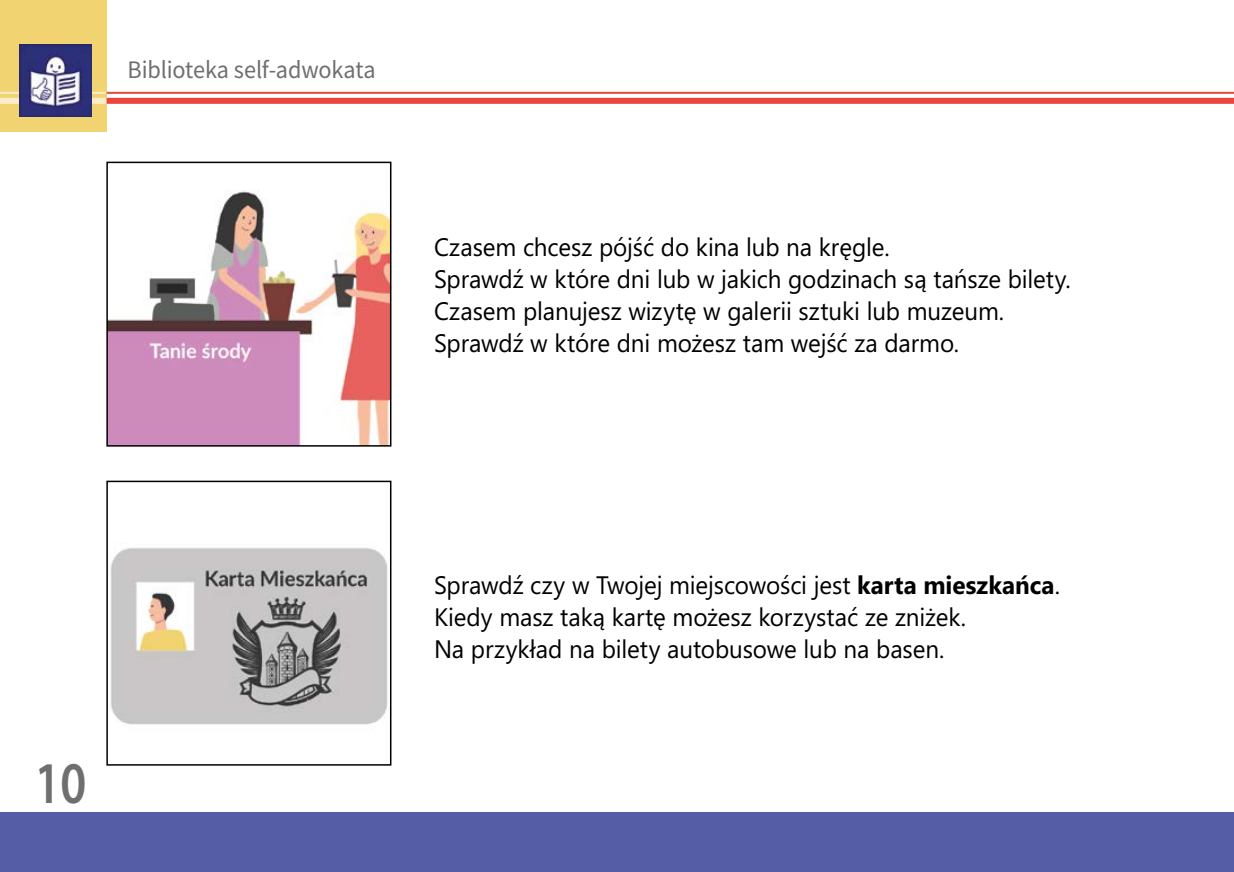
<style>
.page{position:relative;width:1234px;height:872px;background:#fff}
.page>*{position:absolute;margin:0;border:0;box-sizing:border-box;transform-origin:0 0}
.t1{font:59.4px "Myriad Variable Concept";color:#706f6f;scale:.81 1}
.tekst_ETR{font:25.2px "Microsoft Phags Pa";letter-spacing:-.005em;color:#000;scale:.96 1}
.t2{font:25.2px "Source Sans Variable";letter-spacing:-.005em;color:#706f6f;scale:.96 1}
.s1{font-weight:700}
</style>
<div class="page">
<div style="left:0;top:0;width:106px;height:132px;background:#f2d372"></div>
<div style="left:0;top:812px;width:1233px;height:60px;background:#565da7"></div>
<hr style="left:106px;top:92px;width:1127px;height:2px;background:#e9453e">
<div style="left:106px;top:98px;width:1127px;height:6px;background:#e9453e"></div>
<hr style="left:0;top:92px;width:106px;height:2px;background:#faedcb">
<div style="left:0;top:98px;width:106px;height:6px;background:#faedcb"></div>
<img style="left:19px;top:45px;width:72px;height:72px">
<img style="left:110px;top:547px;width:278px;height:178px">
<div style="left:106px;top:480px;width:285px;height:285px;border:2px solid #000"></div>
<img style="left:109px;top:190px;width:279px;height:253px">
<div style="left:106px;top:162px;width:285px;height:284px;border:2px solid #000"></div>
<p class="t2" style="left:128px;top:55px;width:260px">Biblioteka self-adwokata</p>
<p class="tekst_ETR" style="left:434px;top:230px;width:476px">Czasem chcesz pójść do kina lub na kręgle.</p>
<p class="tekst_ETR" style="left:434px;top:262px;width:664px">Sprawdź w które dni lub w jakich godzinach są tańsze bilety.</p>
<p class="tekst_ETR" style="left:434px;top:293px;width:595px">Czasem planujesz wizytę w galerii sztuki lub muzeum.</p>
<p class="tekst_ETR" style="left:434px;top:325px;width:548px">Sprawdź w które dni możesz tam wejść za darmo.</p>
<h1 class="t1" style="left:35px;top:748px;width:65px">10</h1>
<p class="tekst_ETR" style="left:434px;top:567px;width:653px">Sprawdź czy w Twojej miejscowości jest <span class="s1">karta mieszkańca</span>.</p>
<p class="tekst_ETR" style="left:434px;top:599px;width:555px">Kiedy masz taką kartę możesz korzystać ze zniżek.</p>
<p class="tekst_ETR" style="left:434px;top:631px;width:533px">Na przykład na bilety autobusowe lub na basen.</p>
</div>
